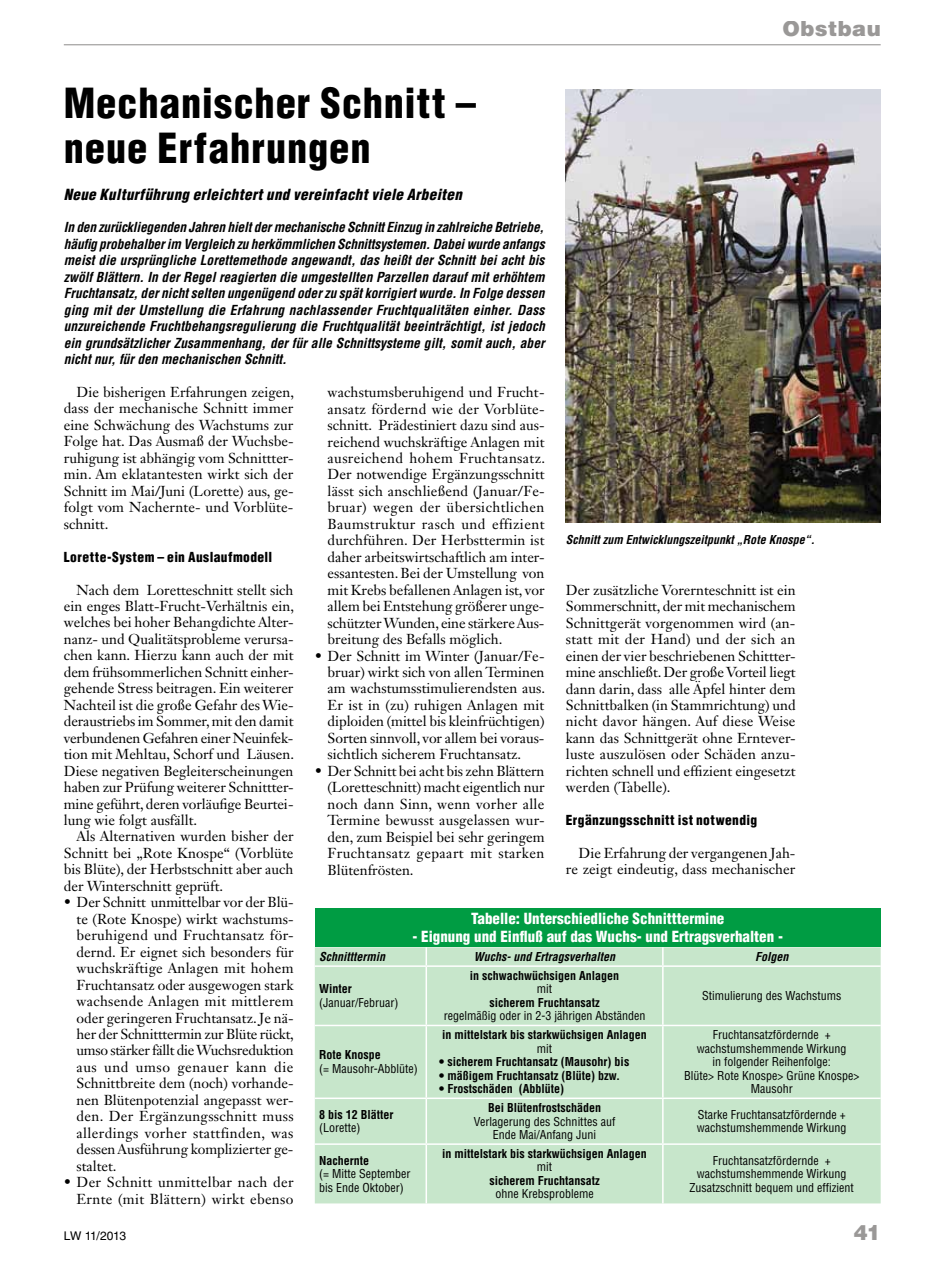
<style>
.page{position:relative;width:936px;height:1263px;background:#fff}
.page>*{position:absolute;margin:0;border:0;box-sizing:border-box;transform-origin:0 0}
.t1{font:900 condensed 40.5px/45px "Helvetica LT Std";letter-spacing:.02em;color:#000}
.t2{font:900 21px "Helvetica LT Std";letter-spacing:.02em;color:#9a9897}
.t3{font:900 condensed 15px "Helvetica LT Std";color:#fff}
.t4{font:italic 900 condensed 15px "Helvetica LT Std";letter-spacing:.025em;color:#000}
.t5{font:14.25px/16.5px "Janson Text LT Std";color:#000;text-align:justify}
.t6{font:14.25px/16.5px "Janson Text LT Std";letter-spacing:.02em;color:#000;text-align:right}
.t7{font:italic 700 condensed 13.5px/16.5px "Helvetica LT Std";color:#000;text-align:justify}
.t8{font:900 condensed 13.5px "Helvetica LT Std";letter-spacing:.03em;color:#000}
.t9{font:condensed 12px/13.5px "Helvetica LT Std";color:#000;text-align:center}
.t10{font:700 condensed 12px "Helvetica LT Std";color:#000}
.t11{font:italic 700 condensed 12px "Helvetica LT Std";color:#000}
.t12{font:12px "Helvetica LT Std";letter-spacing:-.04em;color:#000}
</style>
<div class="page">
<div style="left:315px;top:908px;width:565px;height:39px;background:#009c43"></div>
<div style="left:315px;top:947px;width:565px;height:256px;background:#c7e6cb"></div>
<svg style="left:425px;top:947px;width:2px;height:18px"></svg>
<svg style="left:662px;top:947px;width:1px;height:18px"></svg>
<hr style="left:315px;top:965px;width:111px;height:2px;background:#fff">
<hr style="left:426px;top:965px;width:236px;height:2px;background:#fff">
<hr style="left:425px;top:967px;width:2px;height:58px;background:#fff">
<hr style="left:662px;top:965px;width:218px;height:2px;background:#fff">
<hr style="left:662px;top:967px;width:1px;height:58px;background:#fff">
<hr style="left:315px;top:1025px;width:111px;height:1px;background:#fff">
<hr style="left:426px;top:1025px;width:236px;height:1px;background:#fff">
<hr style="left:425px;top:1026px;width:2px;height:71px;background:#fff">
<hr style="left:662px;top:1025px;width:218px;height:1px;background:#fff">
<hr style="left:662px;top:1026px;width:1px;height:71px;background:#fff">
<hr style="left:315px;top:1097px;width:111px;height:2px;background:#fff">
<hr style="left:426px;top:1097px;width:236px;height:2px;background:#fff">
<hr style="left:425px;top:1099px;width:2px;height:44px;background:#fff">
<hr style="left:662px;top:1097px;width:218px;height:2px;background:#fff">
<hr style="left:662px;top:1099px;width:1px;height:44px;background:#fff">
<hr style="left:315px;top:1143px;width:111px;height:2px;background:#fff">
<hr style="left:426px;top:1143px;width:236px;height:2px;background:#fff">
<hr style="left:425px;top:1145px;width:2px;height:58px;background:#fff">
<hr style="left:662px;top:1143px;width:218px;height:2px;background:#fff">
<hr style="left:662px;top:1145px;width:1px;height:58px;background:#fff">
<img style="left:566px;top:89px;width:314px;height:433px">
<hr style="left:64px;top:44px;width:816px;height:1px;background:#9a9897">
<h2 class="t2" style="left:782px;top:15px;width:100px">Obstbau</h2>
<h1 class="t1" style="left:64px;top:81px;width:414px">Mechanischer Schnitt – neue Erfahrungen</h1>
<p class="t4" style="left:64px;top:185px;width:399px">Neue Kulturführung erleichtert und vereinfacht viele Arbeiten</p>
<p class="t7" style="left:64px;top:219px;width:482px">In den zurückliegenden Jahren hielt der mechanische Schnitt Einzug in zahlreiche Betriebe, häufig probehalber im Vergleich zu herkömmlichen Schnittsystemen. Dabei wurde anfangs meist die ursprüngliche Lorettemethode angewandt, das heißt der Schnitt bei acht bis zwölf Blättern. In der Regel reagierten die umgestellten Parzellen darauf mit erhöhtem Fruchtansatz, der nicht selten ungenügend oder zu spät korrigiert wurde. In Folge dessen ging mit der Umstellung die Erfahrung nachlassender Fruchtqualitäten einher. Dass unzureichende Fruchtbehangsregulierung die Fruchtqualität beeinträchtigt, ist jedoch ein grundsätzlicher Zusammenhang, der für alle Schnittsysteme gilt, somit auch, aber nicht nur, für den mechanischen Schnitt.</p>
<p class="t5" style="left:64px;top:384px;width:232px;text-indent:13px">Die bisherigen Erfahrungen zeigen, dass der mechanische Schnitt immer eine Schwächung des Wachstums zur Folge hat. Das Ausmaß der Wuchsbe&shy;ruhigung ist abhängig vom Schnittter&shy;min. Am eklatantesten wirkt sich der Schnitt im Mai/Juni (Lorette) aus, ge&shy;folgt vom Nachernte- und Vorblüte&shy;schnitt.</p>
<p class="t8" style="left:64px;top:548px;width:210px">Lorette-System – ein Auslaufmodell</p>
<p class="t5" style="left:64px;top:581px;width:232px;text-align:left;text-indent:13px">Nach dem Loretteschnitt stellt sich ein enges Blatt-Frucht-Verhältnis ein, welches bei hoher Behangdichte Alter&shy;nanz- und Qualitätsprobleme verursa&shy;chen kann. Hierzu kann auch der mit dem frühsommerlichen Schnitt einher&shy;gehende Stress beitragen. Ein weiterer Nachteil ist die große Gefahr des Wie&shy;deraustriebs im Sommer, mit den damit verbundenen Gefahren einer Neuinfek&shy;tion mit Mehltau, Schorf und Läusen.<br>Diese negativen Begleiterscheinungen haben zur Prüfung weiterer Schnittter&shy;mine geführt, deren vorläufige Beurtei&shy;lung wie folgt ausfällt.</p>
<p class="t5" style="left:64px;top:828px;width:231px;text-indent:13px">Als Alternativen wurden bisher der Schnitt bei „Rote Knospe“ (Vorblüte bis Blüte), der Herbstschnitt aber auch der Winterschnitt geprüft.</p>
<p class="t5" style="left:77px;top:894px;width:219px;text-align:left;text-indent:-13px">• Der Schnitt unmittelbar vor der Blü&shy;te (Rote Knospe) wirkt wachstums&shy;beruhigend und Fruchtansatz för&shy;dernd. Er eignet sich besonders für wuchskräftige Anlagen mit hohem Fruchtansatz oder ausgewogen stark wachsende Anlagen mit mittlerem oder geringeren Fruchtansatz. Je nä&shy;her der Schnitttermin zur Blüte rückt, umso stärker fällt die Wuchsreduktion aus und umso genauer kann die Schnittbreite dem (noch) vorhande&shy;nen Blütenpotenzial angepasst wer&shy;den. Der Ergänzungsschnitt muss allerdings vorher stattfinden, was dessen Ausführung komplizierter ge&shy;staltet.</p>
<p class="t6" style="left:64px;top:1174px;width:231px">• Der Schnitt unmittelbar nach der<br>Ernte (mit Blättern) wirkt ebenso</p>
<p class="t5" style="left:327px;top:384px;width:219px">wachstumsberuhigend und Frucht&shy;ansatz fördernd wie der Vorblüte&shy;schnitt. Prädestiniert dazu sind aus&shy;reichend wuchskräftige Anlagen mit ausreichend hohem Fruchtansatz.<br>Der notwendige Ergänzungsschnitt lässt sich anschließend (Januar/Fe&shy;bruar) wegen der übersichtlichen Baumstruktur rasch und effizient durchführen. Der Herbsttermin ist daher arbeitswirtschaftlich am inter&shy;essantesten. Bei der Umstellung von mit Krebs befallenen Anlagen ist, vor allem bei Entstehung größerer unge&shy;schützter Wunden, eine stärkere Aus&shy;breitung des Befalls möglich.</p>
<p class="t5" style="left:327px;top:647px;width:219px;text-indent:-13px">• Der Schnitt im Winter (Januar/Fe&shy;bruar) wirkt sich von allen Terminen am wachstumsstimulierendsten aus.<br>Er ist in (zu) ruhigen Anlagen mit diploiden (mittel bis kleinfrüchtigen)<br>Sorten sinnvoll, vor allem bei voraus&shy;sichtlich sicherem Fruchtansatz.</p>
<p class="t5" style="left:327px;top:762px;width:218px;text-indent:-13px">• Der Schnitt bei acht bis zehn Blättern (Loretteschnitt) macht eigentlich nur noch dann Sinn, wenn vorher alle Termine bewusst ausgelassen wur&shy;den, zum Beispiel bei sehr geringem Fruchtansatz gepaart mit starken Blütenfrösten.</p>
<p class="t11" style="left:566px;top:532px;width:250px">Schnitt zum Entwicklungszeitpunkt „Rote Knospe“.</p>
<p class="t5" style="left:566px;top:581px;width:231px">Der zusätzliche Vorernteschnitt ist ein Sommerschnitt, der mit mechanischem Schnittgerät vorgenommen wird (an&shy;statt mit der Hand) und der sich an einen der vier beschriebenen Schittter&shy;mine anschließt. Der große Vorteil liegt dann darin, dass alle Äpfel hinter dem Schnittbalken (in Stammrichtung) und nicht davor hängen. Auf diese Weise kann das Schnittgerät ohne Erntever&shy;luste auszulösen oder Schäden anzu&shy;richten schnell und effizient eingesetzt werden (Tabelle).</p>
<p class="t8" style="left:566px;top:811px;width:193px">Ergänzungsschnitt ist notwendig</p>
<p class="t5" style="left:566px;top:844px;width:231px;text-align:right">Die Erfahrung der vergangenen Jah&shy;re zeigt eindeutig, dass mechanischer</p>
<p class="t3" style="left:471px;top:909px;width:255px">Tabelle: Unterschiedliche Schnitttermine</p>
<p class="t3" style="left:412px;top:927px;width:372px">- Eignung und Einfluß auf das Wuchs- und Ertragsverhalten -</p>
<p class="t11" style="left:319px;top:949px;width:68px">Schnitttermin</p>
<p class="t11" style="left:474px;top:949px;width:143px">Wuchs- und Ertragsverhalten</p>
<p class="t11" style="left:755px;top:949px;width:35px">Folgen</p>
<p class="t10" style="left:319px;top:981px;width:34px">Winter</p>
<p class="t9" style="left:319px;top:996px;width:81px">(Januar/Februar)</p>
<p class="t10" style="left:470px;top:968px;width:151px">in schwachwüchsigen Anlagen</p>
<p class="t9" style="left:537px;top:982px;width:17px">mit</p>
<p class="t10" style="left:489px;top:995px;width:112px">sicherem Fruchtansatz</p>
<p class="t9" style="left:443px;top:1009px;width:203px">regelmäßig oder in 2-3 jährigen Abständen</p>
<p class="t9" style="left:702px;top:989px;width:141px">Stimulierung des Wachstums</p>
<p class="t10" style="left:442px;top:1027px;width:206px">in mittelstark bis starkwüchsigen Anlagen</p>
<p class="t9" style="left:537px;top:1041px;width:17px">mit</p>
<p class="t10" style="left:439px;top:1054px;width:192px">• sicherem Fruchtansatz (Mausohr) bis</p>
<p class="t10" style="left:439px;top:1068px;width:183px">• mäßigem Fruchtansatz (Blüte) bzw.</p>
<p class="t10" style="left:439px;top:1081px;width:127px">• Frostschäden (Abblüte)</p>
<p class="t9" style="left:684px;top:1028px;width:177px">Fruchtansatzfördernde + wachstumshemmende Wirkung<br>in folgender Reihenfolge:<br>Blüte&gt; Rote Knospe&gt; Grüne Knospe&gt;<br>Mausohr</p>
<p class="t10" style="left:319px;top:1047px;width:63px">Rote Knospe</p>
<p class="t9" style="left:319px;top:1062px;width:100px">(= Mausohr-Abblüte)</p>
<p class="t10" style="left:488px;top:1100px;width:115px">Bei Blütenfrostschäden</p>
<p class="t9" style="left:474px;top:1114px;width:143px">Verlagerung des Schnittes auf<br>Ende Mai/Anfang Juni</p>
<p class="t9" style="left:697px;top:1107px;width:151px;text-align:left">Starke Fruchtansatzfördernde + wachstumshemmende Wirkung</p>
<p class="t10" style="left:319px;top:1107px;width:76px">8 bis 12 Blätter</p>
<p class="t9" style="left:319px;top:1121px;width:43px">(Lorette)</p>
<p class="t10" style="left:442px;top:1146px;width:206px">in mittelstark bis starkwüchsigen Anlagen</p>
<p class="t9" style="left:537px;top:1160px;width:17px">mit</p>
<p class="t10" style="left:489px;top:1173px;width:112px">sicherem Fruchtansatz</p>
<p class="t9" style="left:495px;top:1187px;width:100px">ohne Krebsprobleme</p>
<p class="t9" style="left:689px;top:1153px;width:166px">Fruchtansatzfördernde + wachstumshemmende Wirkung<br>Zusatzschnitt bequem und effizient</p>
<p class="t10" style="left:319px;top:1153px;width:51px">Nachernte</p>
<p class="t9" style="left:319px;top:1167px;width:93px;text-align:left">(= Mitte September bis Ende Oktober)</p>
<p class="t12" style="left:64px;top:1228px;width:64px">LW 11/2013</p>
<h2 class="t2" style="left:853px;top:1218px;width:28px">41</h2>
</div>
